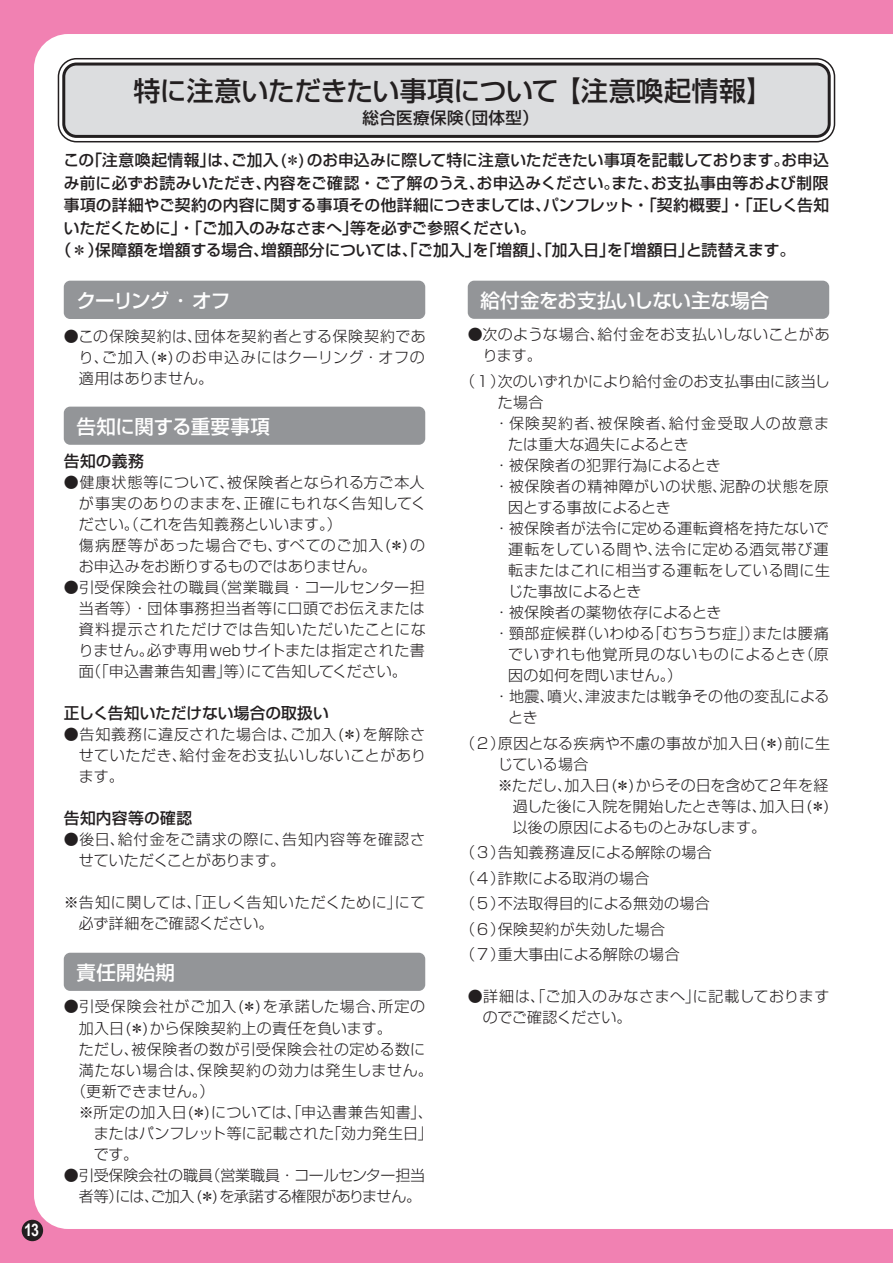
<style>
.page{position:relative;width:893px;height:1263px;background:#f181b2}
.page>*{position:absolute;margin:0;border:0;box-sizing:border-box;transform-origin:0 0}
.t1{font:500 27px "Shin Go Pr 5";letter-spacing:-.01em;color:#231f20}
.t2{font:500 19.5px "Shin Go Pr 5";letter-spacing:-.01em;color:#fff}
.t3{font:700 17.25px "Arial Narrow";color:#fff}
.t4{font:500 16.5px "Shin Go Pr 5";letter-spacing:.025em;color:#231f20}
.t5{font:500 15.75px "Shin Go Pr 5";color:#231f20}
.t6{font:500 15.75px "Shin Go Pr 5";letter-spacing:.02em;color:#231f20}
.t7{font:500 15.75px "Shin Go Pr 5";letter-spacing:-.02em;color:#231f20}
.t8{font:500 15.75px "Shin Go Pr 5";letter-spacing:.025em;color:#231f20}
.t9{font:300 15px/21px "Shin Go Pr 5";letter-spacing:.025em;color:#231f20}
.t10{font:300 15px/21px "Shin Go Pr 5";letter-spacing:-.005em;color:#231f20;text-align:right}
.t11{font:300 15px "Shin Go Pr 5";letter-spacing:.055em;color:#231f20}
.t12{font:300 15px "Shin Go Pr 5";letter-spacing:.065em;color:#231f20}
.t13{font:300 15px "Shin Go Pr 5";letter-spacing:.085em;color:#231f20}
.t14{font:300 15px "Shin Go Pr 5";letter-spacing:.045em;color:#231f20}
.t15{font:300 15px "Shin Go Pr 5";letter-spacing:-.02em;color:#231f20}
.t16{font:300 15px "Shin Go Pr 5";color:#231f20}
</style>
<div class="page">
<div style="left:34px;top:34px;width:859px;height:1195px;background:#fff"></div>
<div style="left:64px;top:64px;width:765px;height:72px;background:#dcdddf;border-radius:13px"></div>
<div style="left:62px;top:63px;width:769px;height:75px;border:3px solid #231f20;border-radius:13px"></div>
<div style="left:58px;top:58px;width:777px;height:84px;border:2px solid #231f20;border-radius:18px"></div>
<div style="left:64px;top:281px;width:361px;height:38px;background:#939598;border-radius:6px"></div>
<div style="left:64px;top:407px;width:361px;height:38px;background:#939598;border-radius:6px"></div>
<div style="left:64px;top:953px;width:361px;height:38px;background:#939598;border-radius:6px"></div>
<div style="left:468px;top:281px;width:361px;height:38px;background:#939598;border-radius:6px"></div>
<div style="left:22px;top:1220px;width:21px;height:21px;background:#231f20;border-radius:50%"></div>
<p class="t3" style="left:24px;top:1217px;width:17px">13</p>
<h1 class="t1" style="left:133px;top:69px;width:641px">特に注意いただきたい事項について 【注意喚起情報】</h1>
<p class="t4" style="left:363px;top:105px;width:177px">総合医療保険（団体型）</p>
<p class="t5" style="left:64px;top:147px;width:766px">この「注意喚起情報」は、ご加入(＊)のお申込みに際して特に注意いただきたい事項を記載しております。お申込</p>
<p class="t6" style="left:64px;top:170px;width:766px">み前に必ずお読みいただき、内容をご確認・ご了解のうえ、お申込みください。また、お支払事由等および制限</p>
<p class="t5" style="left:64px;top:192px;width:767px">事項の詳細やご契約の内容に関する事項その他詳細につきましては、パンフレット・「契約概要」・「正しく告知</p>
<p class="t7" style="left:64px;top:215px;width:473px">いただくために」・「ご加入のみなさまへ」等を必ずご参照ください。</p>
<p class="t5" style="left:56px;top:237px;width:741px">（＊）保障額を増額する場合、増額部分については、「ご加入」を「増額」、「加入日」を「増額日」と読替えます。</p>
<h2 class="t2" style="left:77px;top:284px;width:155px">クーリング ･ オフ</h2>
<p class="t9" style="left:79px;top:324px;width:349px;text-align:justify;text-indent:-15px">●この保険契約は、団体を契約者とする保険契約であり、ご加入(＊)のお申込みにはクーリング・オフの適用はありません。</p>
<h2 class="t2" style="left:77px;top:410px;width:195px">告知に関する重要事項</h2>
<p class="t5" style="left:64px;top:448px;width:82px">告知の義務</p>
<p class="t9" style="left:79px;top:470px;width:348px;text-indent:-15px">●健康状態等について、被保険者となられる方ご本人が事実のありのままを、正確にもれなく告知してください。（これを告知義務といいます。）<br>傷病歴等があった場合でも、すべてのご加入(＊)のお申込みをお断りするものではありません。</p>
<p class="t9" style="left:79px;top:575px;width:349px;text-align:justify;text-indent:-15px">●引受保険会社の職員（営業職員・コールセンター担当者等）・団体事務担当者等に口頭でお伝えまたは資料提示されただけでは告知いただいたことになりません。必ず専用webサイトまたは指定された書面（「申込書兼告知書」等）にて告知してください。</p>
<p class="t5" style="left:64px;top:700px;width:267px">正しく告知いただけない場合の取扱い</p>
<p class="t9" style="left:79px;top:722px;width:349px;text-align:justify;text-indent:-15px">●告知義務に違反された場合は、ご加入(＊)を解除させていただき、給付金をお支払いしないことがあります。</p>
<p class="t8" style="left:64px;top:805px;width:130px">告知内容等の確認</p>
<p class="t9" style="left:79px;top:827px;width:348px;text-indent:-15px">●後日、給付金をご請求の際に、告知内容等を確認させていただくことがあります。</p>
<p class="t9" style="left:79px;top:890px;width:348px;text-indent:-15px">※告知に関しては、「正しく告知いただくために」にて必ず詳細をご確認ください。</p>
<h2 class="t2" style="left:77px;top:956px;width:100px">責任開始期</h2>
<p class="t11" style="left:64px;top:994px;width:363px">●引受保険会社がご加入(＊)を承諾した場合、所定の</p>
<p class="t9" style="left:79px;top:1016px;width:315px">加入日(＊)から保険契約上の責任を負います。</p>
<p class="t9" style="left:79px;top:1037px;width:348px">ただし、被保険者の数が引受保険会社の定める数に</p>
<p class="t12" style="left:79px;top:1057px;width:355px">満たない場合は、保険契約の効力は発生しません。</p>
<p class="t10" style="left:71px;top:1079px;width:145px">（更新できません。）</p>
<p class="t9" style="left:79px;top:1100px;width:355px">※所定の加入日(＊)については、「申込書兼告知書」、</p>
<p class="t9" style="left:94px;top:1121px;width:340px">またはパンフレット等に記載された「効力発生日」</p>
<p class="t9" style="left:94px;top:1142px;width:46px">です。</p>
<p class="t10" style="left:64px;top:1163px;width:363px">●引受保険会社の職員（営業職員・コールセンター担当者等）には、ご加入(＊)を承諾する権限がありません。</p>
<h2 class="t2" style="left:480px;top:284px;width:290px">給付金をお支払いしない主な場合</h2>
<p class="t9" style="left:483px;top:323px;width:349px;text-indent:-15px">●次のような場合、給付金をお支払いしないことがあります。</p>
<p class="t9" style="left:460px;top:369px;width:371px">（１）次のいずれかにより給付金のお支払事由に該当し</p>
<p class="t9" style="left:498px;top:390px;width:47px">た場合</p>
<p class="t13" style="left:494px;top:411px;width:337px">・保険契約者、被保険者、給付金受取人の故意ま</p>
<p class="t16" style="left:508px;top:432px;width:182px">たは重大な過失によるとき</p>
<p class="t9" style="left:494px;top:453px;width:228px">・被保険者の犯罪行為によるとき</p>
<p class="t14" style="left:494px;top:474px;width:336px">・被保険者の精神障がいの状態、泥酔の状態を原</p>
<p class="t15" style="left:508px;top:495px;width:164px">因とする事故によるとき</p>
<p class="t9" style="left:494px;top:516px;width:336px">・被保険者が法令に定める運転資格を持たないで</p>
<p class="t11" style="left:508px;top:537px;width:322px">運転をしている間や、法令に定める酒気帯び運</p>
<p class="t9" style="left:508px;top:558px;width:323px">転またはこれに相当する運転をしている間に生</p>
<p class="t15" style="left:508px;top:579px;width:135px">じた事故によるとき</p>
<p class="t9" style="left:494px;top:600px;width:229px">・被保険者の薬物依存によるとき</p>
<p class="t9" style="left:494px;top:621px;width:336px">・頸部症候群（いわゆる「むちうち症」）または腰痛</p>
<p class="t11" style="left:508px;top:642px;width:322px">でいずれも他覚所見のないものによるとき（原</p>
<p class="t9" style="left:508px;top:663px;width:175px">因の如何を問いません。）</p>
<p class="t9" style="left:494px;top:684px;width:337px">・地震、噴火、津波または戦争その他の変乱による</p>
<p class="t9" style="left:508px;top:705px;width:31px">とき</p>
<p class="t9" style="left:460px;top:731px;width:371px">（２）原因となる疾病や不慮の事故が加入日(＊)前に生</p>
<p class="t9" style="left:498px;top:752px;width:92px">じている場合</p>
<p class="t10" style="left:498px;top:773px;width:332px">※ただし、加入日(＊)からその日を含めて２年を経</p>
<p class="t9" style="left:513px;top:794px;width:318px">過した後に入院を開始したとき等は、加入日(＊)</p>
<p class="t10" style="left:513px;top:815px;width:255px">以後の原因によるものとみなします。</p>
<p class="t9" style="left:460px;top:838px;width:253px;line-height:25.5px">（３）告知義務違反による解除の場合（４）詐欺による取消の場合<br>（５）不法取得目的による無効の場合（６）保険契約が失効した場合<br>（７）重大事由による解除の場合</p>
<p class="t9" style="left:483px;top:984px;width:348px;text-indent:-15px">●詳細は、「ご加入のみなさまへ」に記載しておりますのでご確認ください。</p>
</div>
